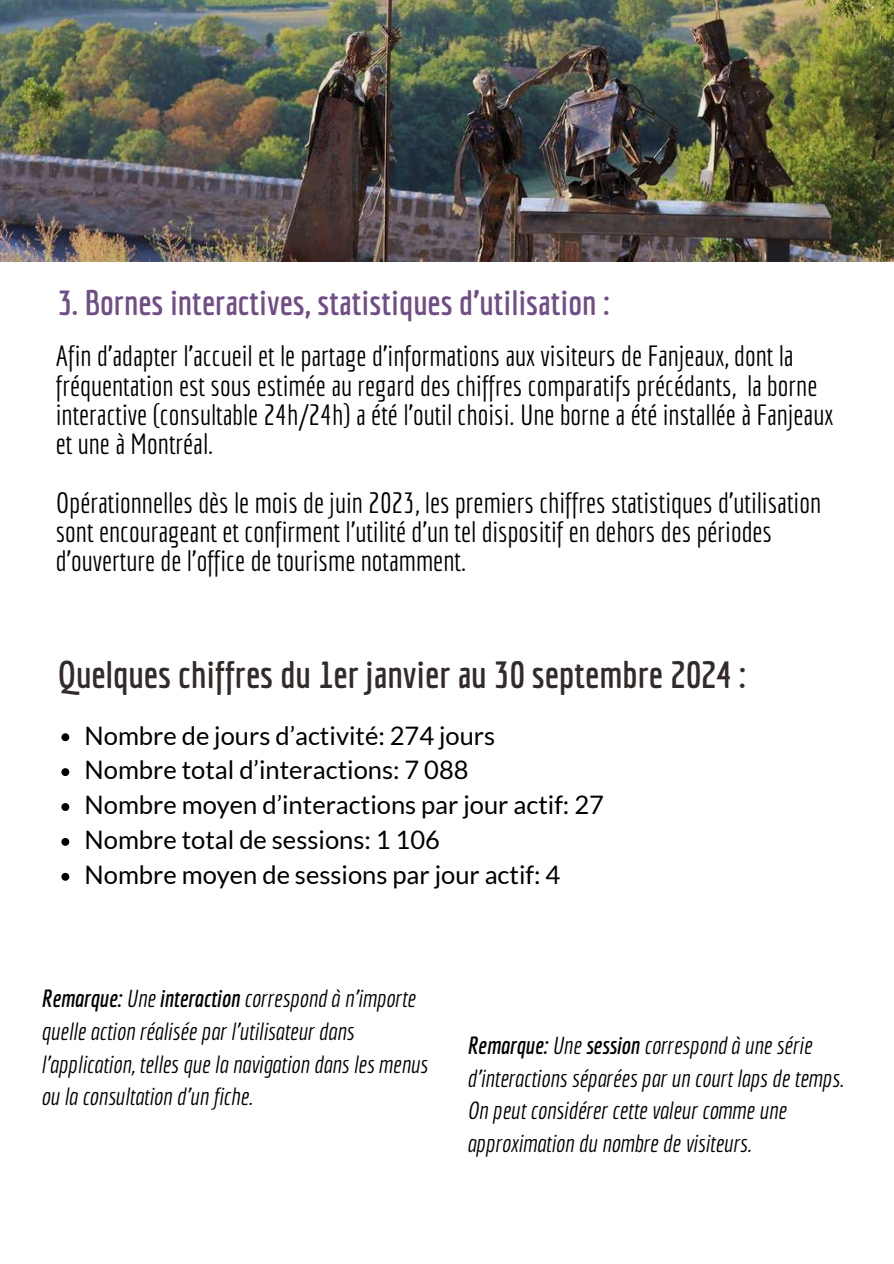
<style>
.page{position:relative;width:894px;height:1264px;background:#fff}
.page>*{position:absolute;margin:0;border:0;box-sizing:border-box;transform-origin:0 0}
.t1{font:700 37.5px "Economica";color:#322b29}
.t2{font:700 34.5px "Economica";color:#704e85}
.t3{font:28.5px/29.2px "Economica";color:#000}
.t4{font:25.5px/34.8px "Lato";color:#000}
.t5{font:italic 24px/32.7px "Economica";color:#000}
.s1{font-weight:700}
</style>
<div class="page">
<img style="left:0;top:0;width:893px;height:261px">
<svg style="left:61px;top:733px;width:8px;height:8px"></svg>
<svg style="left:61px;top:768px;width:8px;height:8px"></svg>
<svg style="left:61px;top:803px;width:8px;height:8px"></svg>
<svg style="left:61px;top:838px;width:8px;height:7px"></svg>
<svg style="left:61px;top:872px;width:8px;height:8px"></svg>
<p class="t2" style="left:58px;top:282px;width:553px">3. Bornes interactives, statistiques d’utilisation :</p>
<p class="t3" style="left:56px;top:341px;width:779px">Afin d’adapter l’accueil et le partage d’informations aux visiteurs de Fanjeaux, dont la fréquentation est sous estimée au regard des chiffres comparatifs précédants, la borne interactive (consultable 24h/24h) a été l’outil choisi. Une borne a été installée à Fanjeaux et une à Montréal.</p>
<p class="t3" style="left:56px;top:487px;width:766px">Opérationnelles dès le mois de juin 2023, les premiers chiffres statistiques d’utilisation sont encourageant et confirment l’utilité d’un tel dispositif en dehors des périodes d’ouverture de l’office de tourisme notamment.</p>
<h1 class="t1" style="left:58px;top:652px;width:689px">Quelques chiffres du 1er janvier au 30 septembre 2024 :</h1>
<p class="t4" style="left:84px;top:717px;width:520px">Nombre de jours d’activité: 274 jours<br>Nombre total d’interactions: 7 088<br>Nombre moyen d’interactions par jour actif: 27<br>Nombre total de sessions: 1 106<br>Nombre moyen de sessions par jour actif: 4</p>
<p class="t5" style="left:41px;top:982px;width:388px"><span class="s1">Remarque:</span> Une <span class="s1">interaction</span> correspond à n’importe quelle action réalisée par l’utilisateur dans l’application, telles que la navigation dans les menus ou la consultation d’un fiche.</p>
<p class="t5" style="left:467px;top:1028px;width:378px"><span class="s1">Remarque:</span> Une <span class="s1">session</span> correspond à une série d’interactions séparées par un court laps de temps.<br>On peut considérer cette valeur comme une approximation du nombre de visiteurs.</p>
</div>
